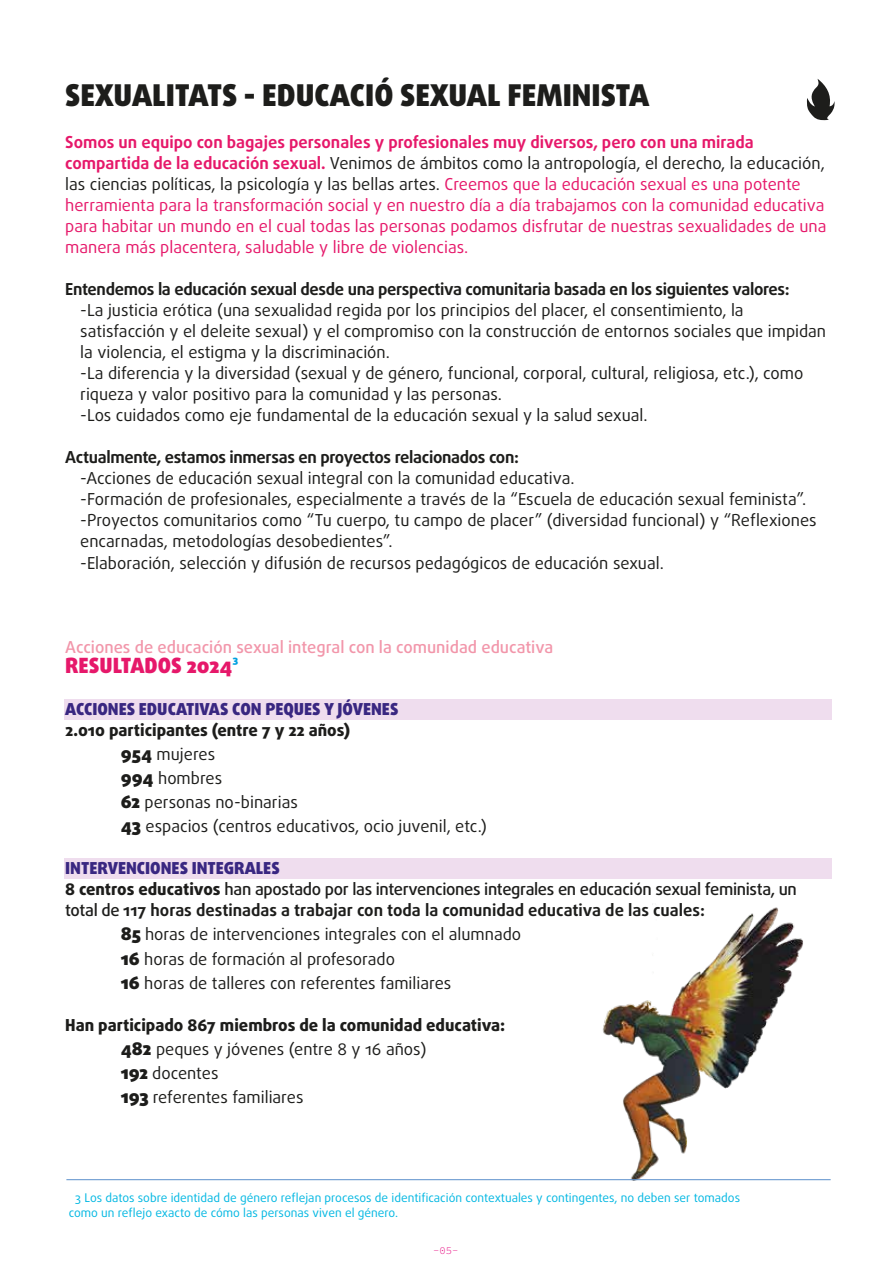
<style>
.page{position:relative;width:893px;height:1263px;background:#fff}
.page>*{position:absolute;margin:0;border:0;box-sizing:border-box;transform-origin:0 0}
.t1{font:900 30px "Daxline Pro";color:#1d1d1b}
.t2{font:900 21px "Daxline Pro";color:#e6186a}
.t3{font:16.5px/21px "Daxline Pro";color:#1d1d1b}
.t4{font:16.5px/21px "Daxline Pro";color:#e6186a}
.t5{font:500 16.5px/21px "Daxline Pro";letter-spacing:-.02em;color:#1d1d1b}
.t6{font:700 16.5px "Daxline Pro";letter-spacing:-.02em;color:#1d1d1b}
.t7{font:500 16.5px "Daxline Pro";color:#f296aa}
.t8{font:900 16.5px "Daxline Pro";color:#392781}
.t9{font:12px/15px "Daxline Pro";color:#00b7e2}
.t10{font:10.5px "Source Code Variable";color:#e6007d}
.s1{font-weight:700}
.s2{color:#1d1d1b}
.s3{font-size:16.5px;color:#00a1e0}
.s4{font-weight:800}
.s5{font-weight:900;font-size:18px}
.s6{font-weight:900;color:#392781}
</style>
<div class="page">
<img style="left:598px;top:904px;width:207px;height:277px">
<div style="left:64px;top:699px;width:767px;height:21px;background:#efddee"></div>
<div style="left:64px;top:858px;width:767px;height:21px;background:#efddee"></div>
<hr style="left:66px;top:1179px;width:765px;height:1px;background:#5a8fcb">
<svg style="left:806px;top:79px;width:29px;height:41px"></svg>
<h1 class="t1" style="left:65px;top:76px;width:585px">SEXUALITATS - EDUCACIÓ SEXUAL FEMINISTA</h1>
<p class="t4" style="left:65px;top:132px;width:763px"><span class="s1">Somos un equipo con bagajes personales y profesionales muy diversos, pero con una mirada compartida de la educación sexual.</span> <span class="s2">Venimos de ámbitos como la antropología, el derecho, la educación, las ciencias políticas, la psicología y las bellas artes.</span> Creemos que la educación sexual es una potente herramienta para la transformación social y en nuestro día a día trabajamos con la comunidad educativa para habitar un mundo en el cual todas las personas podamos disfrutar de nuestras sexualidades de una manera más placentera, saludable y libre de violencias.</p>
<p class="t6" style="left:65px;top:279px;width:726px">Entendemos la educación sexual desde una perspectiva comunitaria basada en los siguientes valores:</p>
<p class="t3" style="left:80px;top:300px;width:747px">-La justicia erótica (una sexualidad regida por los principios del placer, el consentimiento, la satisfacción y el deleite sexual) y el compromiso con la construcción de entornos sociales que impidan la violencia, el estigma y la discriminación.<br>-La diferencia y la diversidad (sexual y de género, funcional, corporal, cultural, religiosa, etc.), como riqueza y valor positivo para la comunidad y las personas.<br>-Los cuidados como eje fundamental de la educación sexual y la salud sexual.</p>
<p class="t6" style="left:65px;top:447px;width:455px">Actualmente, estamos inmersas en proyectos relacionados con:</p>
<p class="t3" style="left:80px;top:468px;width:738px">-Acciones de educación sexual integral con la comunidad educativa.<br>-Formación de profesionales, especialmente a través de la “Escuela de educación sexual feminista”. -Proyectos comunitarios como “Tu cuerpo, tu campo de placer” (diversidad funcional) y “Reflexiones encarnadas, metodologías desobedientes”.<br>-Elaboración, selección y difusión de recursos pedagógicos de educación sexual.</p>
<p class="t7" style="left:65px;top:636px;width:490px">Acciones de educación sexual integral con la comunidad educativa</p>
<p class="t2" style="left:65px;top:652px;width:175px">RESULTADOS 2024<span class="s3">³</span></p>
<p class="t8" style="left:65px;top:698px;width:335px">ACCIONES EDUCATIVAS CON PEQUES Y JÓVENES</p>
<p class="t3" style="left:121px;top:719px;width:368px;line-height:24px;text-indent:-56px"><span class="s4">2.010 participantes (entre 7 y 22 años)<br></span><span class="s5">954</span> mujeres<br><span class="s5">994</span> hombres<br><span class="s5">62</span> personas no-binarias<br><span class="s5">43</span> espacios (centros educativos, ocio juvenil, etc.)</p>
<p class="t5" style="left:65px;top:858px;width:733px"><span class="s6">INTERVENCIONES INTEGRALES<br></span><span class="s4">8 centros educativos</span> han apostado por las intervenciones integrales en educación sexual feminista, un total de <span class="s1">117 horas destinadas a trabajar con toda la comunidad educativa de las cuales:</span></p>
<p class="t3" style="left:121px;top:923px;width:402px;line-height:24px"><span class="s5">85</span> horas de intervenciones integrales con el alumnado<br><span class="s5">16</span> horas de formación al profesorado<br><span class="s5">16</span> horas de talleres con referentes familiares</p>
<p class="t3" style="left:121px;top:1013px;width:386px;line-height:24px;text-indent:-56px"><span class="s4">Han participado 867 miembros de la comunidad educativa:<br></span><span class="s5">482</span> peques y jóvenes (entre 8 y 16 años)<br><span class="s5">192</span> docentes<br><span class="s5">193</span> referentes familiares</p>
<p class="t9" style="left:69px;top:1190px;width:673px;text-indent:7px">3 Los datos sobre identidad de género reflejan procesos de identificación contextuales y contingentes, no deben ser tomados como un reflejo exacto de cómo las personas viven el género.</p>
<p class="t10" style="left:433px;top:1243px;width:27px">-05-</p>
</div>
